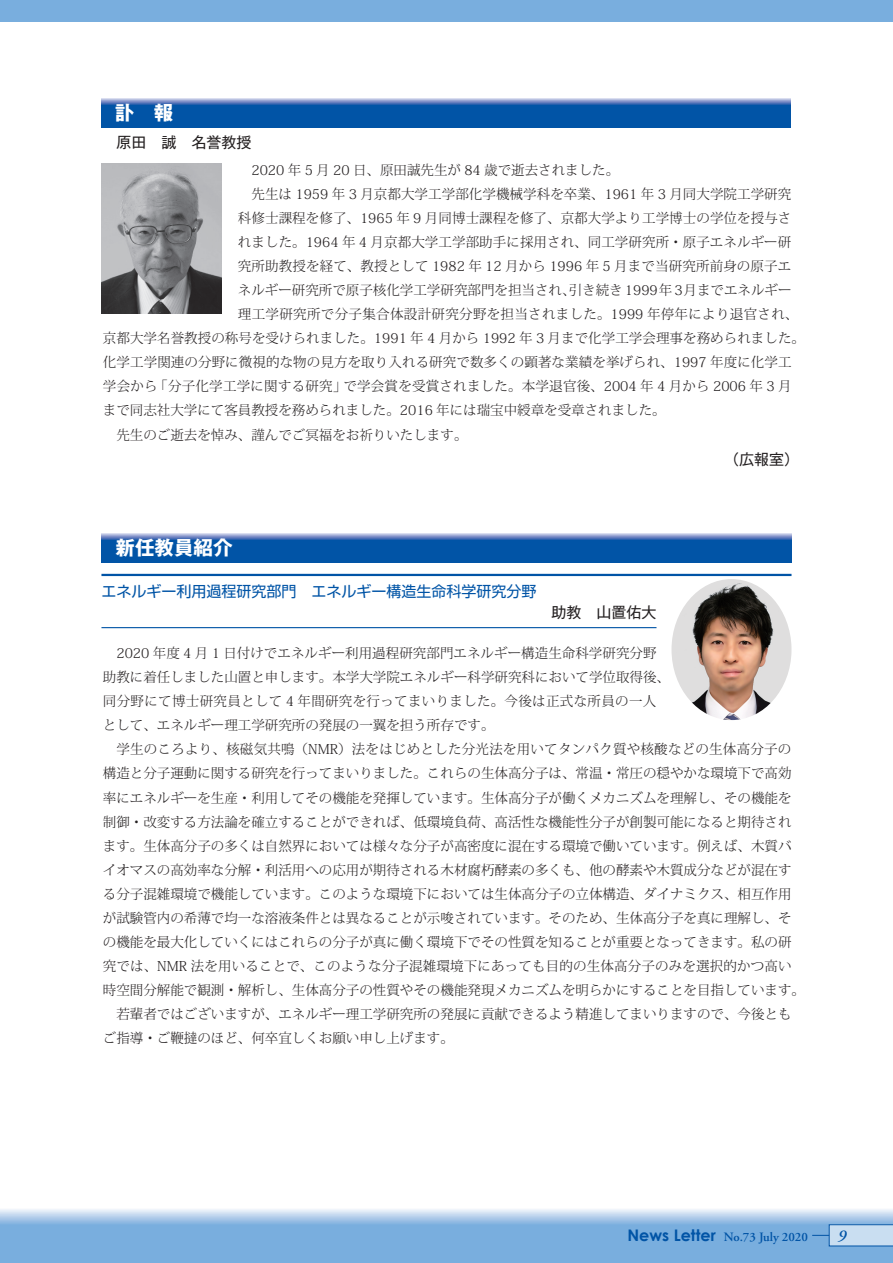
<style>
.page{position:relative;width:893px;height:1263px;background:#fff}
.page>*{position:absolute;margin:0;border:0;box-sizing:border-box;transform-origin:0 0}
.t1{font:700 19.5px "Gothic MB101 Pr 5";color:#fff}
.t2{font:italic 600 16.5px "Adobe Garamond Pro";color:#0154a6}
.t3{font:15px "Shin Go Pr 5";color:#0154a6}
.t4{font:15px "Gothic MB101 Pr 5";color:#231f20}
.t5{font:300 13.5px/24px "Koz Min Pr 6 N";color:#231f20}
.t6{font:300 13.5px "Koz Min Pr 6 N";letter-spacing:.02em;color:#231f20}
.t7{font:300 13.5px "Koz Min Pr 6 N";letter-spacing:.025em;color:#231f20}
.t8{font:600 12.75px "Adobe Garamond Pro";color:#0154a6}
.s1{font-family:"Century Gothic";font-weight:700;font-size:15.9px}
</style>
<div class="page">
<svg style="left:0;top:1209px;width:893px;height:54px;background:#8bb8e2"></svg>
<div style="left:0;top:0;width:893px;height:21px;background:#79aede"></div>
<svg style="left:812px;top:1224px;width:81px;height:22px;background:#aacae7"></svg>
<hr style="left:101px;top:574px;width:690px;height:2px;background:#0154a6">
<hr style="left:101px;top:627px;width:555px;height:1px;background:#0154a6">
<svg style="left:101px;top:98px;width:689px;height:30px;background:#1e63ae"></svg>
<svg style="left:102px;top:533px;width:689px;height:29px;background:#1f64af"></svg>
<img style="left:671px;top:579px;width:120px;height:141px">
<img style="left:101px;top:164px;width:120px;height:150px">
<h1 class="t1" style="left:115px;top:96px;width:60px">訃　報</h1>
<p class="t4" style="left:116px;top:130px;width:136px">原田　誠　名誉教授</p>
<p class="t5" style="left:251px;top:159px;width:369px">2020 年 5 月 20 日、原田誠先生が 84 歳で逝去されました。</p>
<p class="t5" style="left:251px;top:183px;width:541px">先生は 1959 年 3 月京都大学工学部化学機械学科を卒業、1961 年 3 月同大学院工学研究</p>
<p class="t5" style="left:238px;top:207px;width:555px">科修士課程を修了、1965 年 9 月同博士課程を修了、京都大学より工学博士の学位を授与さ</p>
<p class="t5" style="left:238px;top:231px;width:555px">れました。1964 年 4 月京都大学工学部助手に採用され、同工学研究所・原子エネルギー研</p>
<p class="t5" style="left:238px;top:255px;width:555px">究所助教授を経て、教授として 1982 年 12 月から 1996 年 5 月まで当研究所前身の原子エ</p>
<p class="t5" style="left:238px;top:279px;width:555px">ネルギー研究所で原子核化学工学研究部門を担当され、引き続き 1999年 3月までエネルギー</p>
<p class="t7" style="left:238px;top:307px;width:562px">理工学研究所で分子集合体設計研究分野を担当されました。1999 年停年により退官され、</p>
<p class="t5" style="left:103px;top:327px;width:704px">京都大学名誉教授の称号を受けられました。1991 年 4 月から 1992 年 3 月まで化学工学会理事を務められました。</p>
<p class="t5" style="left:103px;top:351px;width:690px">化学工学関連の分野に微視的な物の見方を取り入れる研究で数多くの顕著な業績を挙げられ、1997 年度に化学工</p>
<p class="t6" style="left:103px;top:379px;width:690px">学会から「分子化学工学に関する研究」で学会賞を受賞されました。本学退官後、2004 年 4 月から 2006 年 3 月</p>
<p class="t5" style="left:103px;top:399px;width:564px">まで同志社大学にて客員教授を務められました。2016 年には瑞宝中綬章を受章されました。</p>
<p class="t5" style="left:116px;top:423px;width:353px">先生のご逝去を悼み、謹んでご冥福をお祈りいたします。</p>
<p class="t4" style="left:724px;top:447px;width:77px">（広報室）</p>
<h1 class="t1" style="left:115px;top:531px;width:118px">新任教員紹介</h1>
<p class="t3" style="left:101px;top:579px;width:437px">エネルギー利用過程研究部門　エネルギー構造生命科学研究分野</p>
<p class="t4" style="left:551px;top:600px;width:106px">助教　山置佑大</p>
<p class="t5" style="left:103px;top:642px;width:569px;text-indent:14px">2020 年度 4 月 1 日付けでエネルギー利用過程研究部門エネルギー構造生命科学研究分野助教に着任しました山置と申します。本学大学院エネルギー科学研究科において学位取得後、同分野にて博士研究員として 4 年間研究を行ってまいりました。今後は正式な所員の一人として、エネルギー理工学研究所の発展の一翼を担う所存です。</p>
<p class="t6" style="left:116px;top:742px;width:676px">学生のころより、核磁気共鳴（NMR）法をはじめとした分光法を用いてタンパク質や核酸などの生体高分子の</p>
<p class="t5" style="left:103px;top:762px;width:690px">構造と分子運動に関する研究を行ってまいりました。これらの生体高分子は、常温・常圧の穏やかな環境下で高効</p>
<p class="t5" style="left:103px;top:786px;width:690px">率にエネルギーを生産・利用してその機能を発揮しています。生体高分子が働くメカニズムを理解し、その機能を</p>
<p class="t5" style="left:103px;top:810px;width:690px">制御・改変する方法論を確立することができれば、低環境負荷、高活性な機能性分子が創製可能になると期待され</p>
<p class="t5" style="left:103px;top:834px;width:690px">ます。生体高分子の多くは自然界においては様々な分子が高密度に混在する環境で働いています。例えば、木質バ</p>
<p class="t5" style="left:103px;top:858px;width:690px">イオマスの高効率な分解・利活用への応用が期待される木材腐朽酵素の多くも、他の酵素や木質成分などが混在す</p>
<p class="t5" style="left:103px;top:882px;width:690px">る分子混雑環境で機能しています。このような環境下においては生体高分子の立体構造、ダイナミクス、相互作用</p>
<p class="t5" style="left:103px;top:906px;width:690px">が試験管内の希薄で均一な溶液条件とは異なることが示唆されています。そのため、生体高分子を真に理解し、そ</p>
<p class="t5" style="left:103px;top:930px;width:690px">の機能を最大化していくにはこれらの分子が真に働く環境下でその性質を知ることが重要となってきます。私の研</p>
<p class="t5" style="left:103px;top:954px;width:690px">究では、NMR 法を用いることで、このような分子混雑環境下にあっても目的の生体高分子のみを選択的かつ高い</p>
<p class="t5" style="left:103px;top:978px;width:704px">時空間分解能で観測・解析し、生体高分子の性質やその機能発現メカニズムを明らかにすることを目指しています。</p>
<p class="t5" style="left:116px;top:1002px;width:677px">若輩者ではございますが、エネルギー理工学研究所の発展に貢献できるよう精進してまいりますので、今後とも</p>
<p class="t5" style="left:103px;top:1026px;width:353px">ご指導・ご鞭撻のほど、何卒宜しくお願い申し上げます。</p>
<p class="t8" style="left:627px;top:1230px;width:182px"><span class="s1">News Letter</span> No.73 July 2020</p>
<p class="t2" style="left:838px;top:1226px;width:10px">9</p>
</div>
